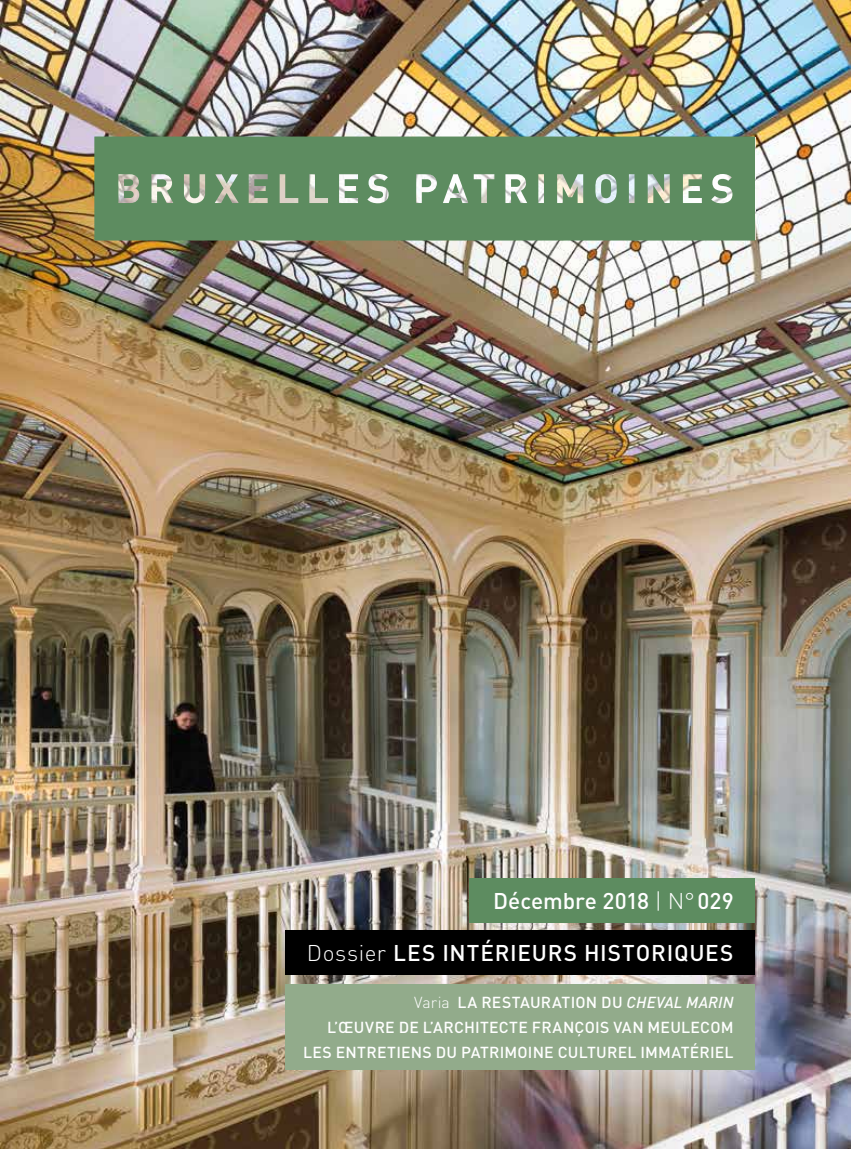
<style>
.page{position:relative;width:851px;height:1149px;background:#fff}
.page>*{position:absolute;margin:0;border:0;box-sizing:border-box;transform-origin:0 0}
.t1{font:500 22.5px "DINOT";letter-spacing:.035em;color:#fff}
.t2{font:500 22.5px "DINOT";color:#fff}
.t3{font:500 15.75px/24.9px "DINOT";letter-spacing:.015em;color:#fff;text-align:right}
.s1{font-weight:300}
.s2{font-style:italic}
</style>
<div class="page">
<img style="left:0;top:0;width:850px;height:1148px">
<svg style="left:94px;top:136px;width:660px;height:104px;background:#6a946c"></svg>
<div style="left:469px;top:877px;width:285px;height:44px;background:#5d8c60"></div>
<div style="left:285px;top:930px;width:469px;height:44px;background:#000"></div>
<div style="left:285px;top:984px;width:469px;height:85px;background:#92ab8b"></div>
<h1 class="t2" style="left:493px;top:886px;width:242px">Décembre 2018 <span class="s1">| N°</span> 029</h1>
<h1 class="t1" style="left:307px;top:938px;width:428px"><span class="s1">Dossier</span> LES INTÉRIEURS HISTORIQUES</h1>
<p class="t3" style="left:303px;top:989px;width:432px"><span class="s1">Varia</span> LA RESTAURATION DU <span class="s2">CHEVAL MARIN<br></span>L’ŒUVRE DE L’ARCHITECTE FRANÇOIS VAN MEULECOM<br>LES ENTRETIENS DU PATRIMOINE CULTUREL IMMATÉRIEL</p>
</div>
